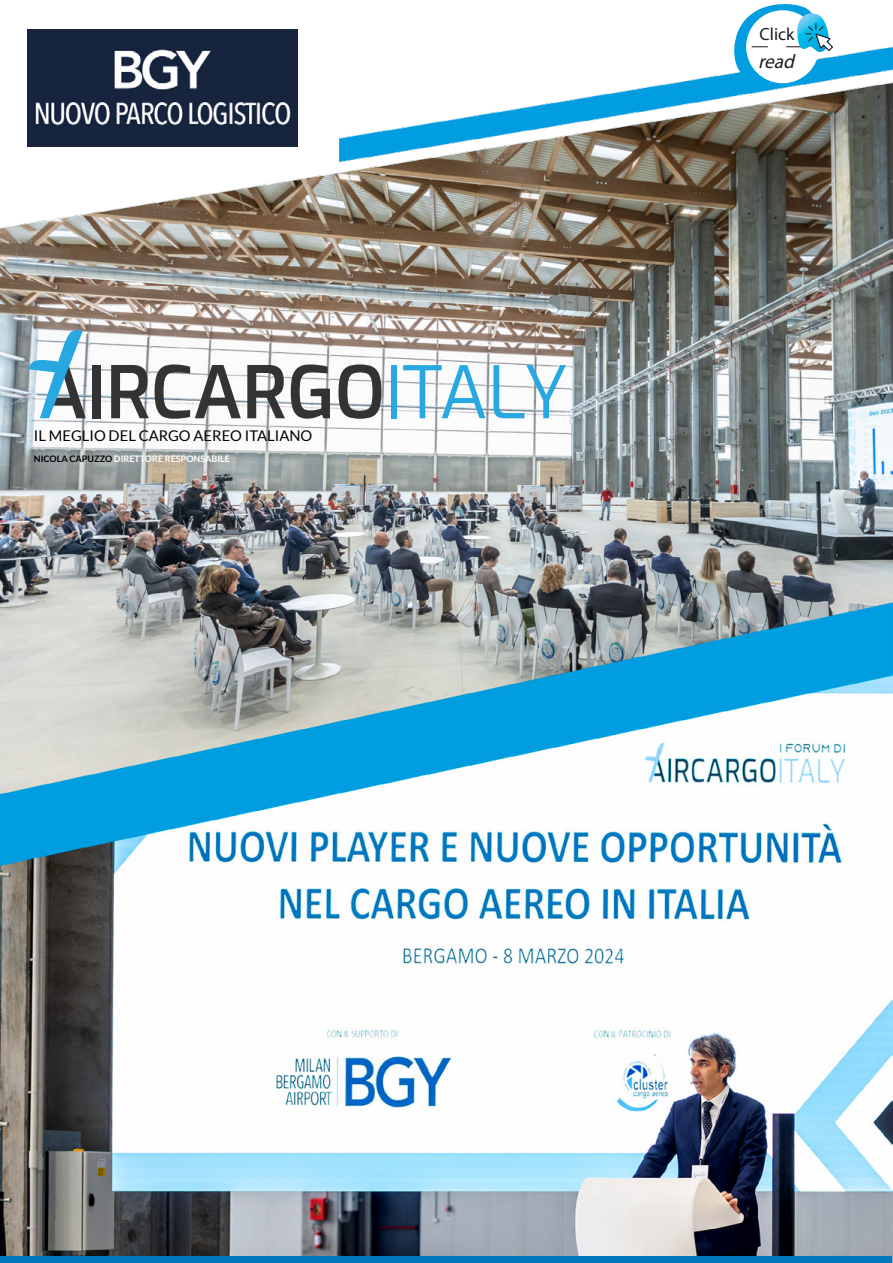
<style>
.page{position:relative;width:893px;height:1263px;background:#fff}
.page>*{position:absolute;margin:0;border:0;box-sizing:border-box;transform-origin:0 0}
.t1{font:italic 700 19.65px "Bebas Neue";color:#1c1c1b}
.t2{font:17.7px "Pacifico";color:#1c1c1b}
.t3{font:14.7px "Lato";color:#000}
.t4{font:700 9px "Lato";color:#fff}
.s1{color:#000}
</style>
<div class="page">
<img style="left:0;top:29px;width:893px;height:1234px">
<img style="left:28px;top:29px;width:270px;height:117px">
<div style="left:92px;top:365px;width:9px;height:53px;background:#333"></div>
<svg style="left:111px;top:365px;width:38px;height:53px"></svg>
<svg style="left:155px;top:364px;width:86px;height:55px"></svg>
<svg style="left:247px;top:365px;width:38px;height:53px"></svg>
<svg style="left:291px;top:364px;width:39px;height:55px"></svg>
<svg style="left:338px;top:364px;width:43px;height:55px"></svg>
<div style="left:391px;top:365px;width:5px;height:53px;background:#28a8e1"></div>
<svg style="left:403px;top:365px;width:82px;height:53px"></svg>
<svg style="left:493px;top:365px;width:73px;height:53px"></svg>
<svg style="left:29px;top:328px;width:57px;height:90px"></svg>
<div style="left:1px;top:1256px;width:891px;height:7px;background:#0079bc"></div>
<svg style="left:734px;top:4px;width:99px;height:78px"></svg>
<h3 class="t3" style="left:34px;top:427px;width:280px">IL MEGLI O DEL CARGO AEREO ITALIANO</h3>
<p class="t4" style="left:34px;top:453px;width:198px"><span class="s1">NICOLA CAPUZZO</span> DIRETTORE RESPONSABILE</p>
<h2 class="t2" style="left:760px;top:23px;width:36px">Click</h2>
<h1 class="t1" style="left:758px;top:49px;width:43px">read</h1>
</div>
